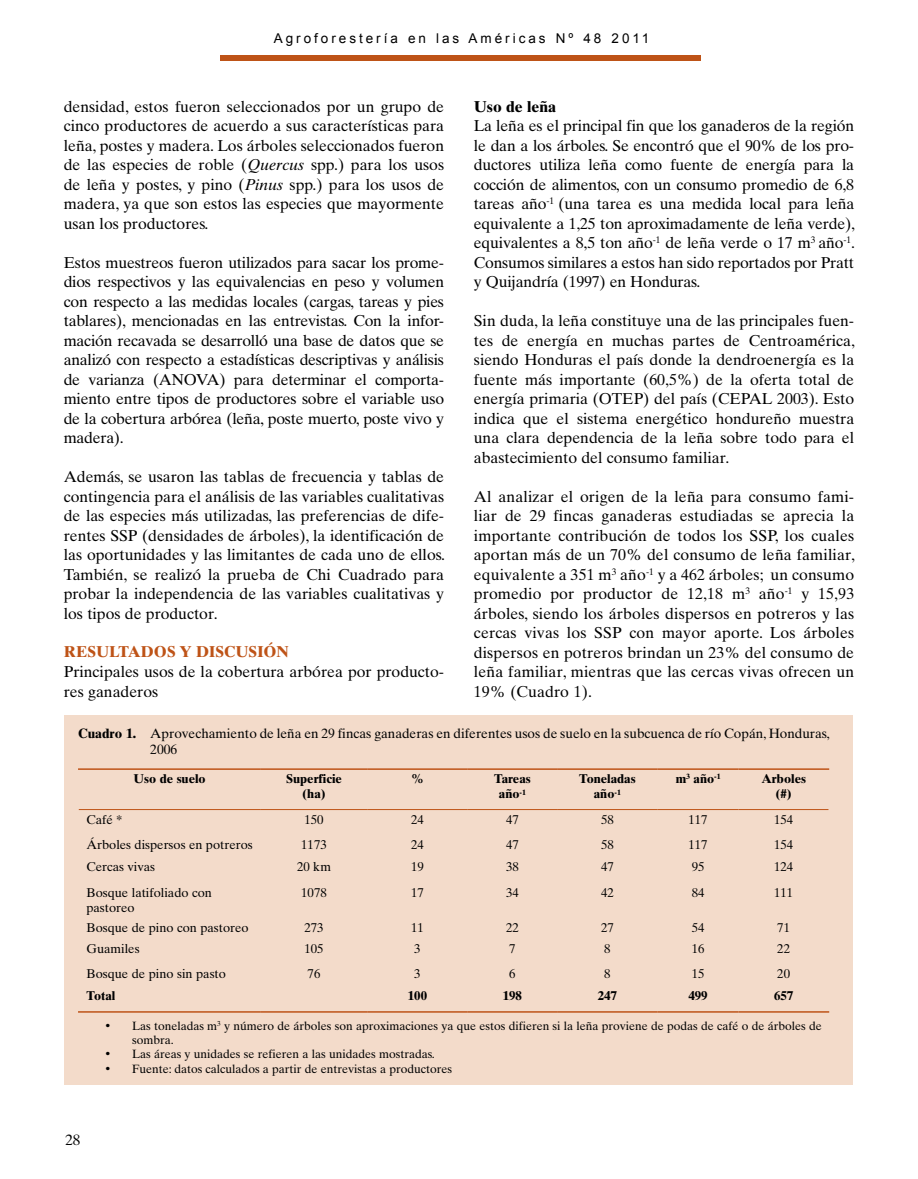
<style>
.page{position:relative;width:918px;height:1179px;background:#fff}
.page>*{position:absolute;margin:0;border:0;box-sizing:border-box;transform-origin:0 0}
.t1{font:15.75px/19.5px "Times Ten";color:#000;text-align:justify}
.t2{font:700 15.75px "Times Ten";color:#be5317}
.t3{font:700 15.75px "Times Ten";color:#000}
.t4{font:15px "Times Ten";color:#000}
.t5{font:13.5px/16.2px "Times Ten";color:#000}
.t6{font:13.5px "Arial";letter-spacing:.22em;color:#000}
.t7{font:12.75px/15.3px "Times Ten";color:#000}
.t8{font:700 12.75px/15.3px "Times Ten";color:#000;text-align:center}
.t9{font:12px/14.4px "Times Ten";color:#000}
.s1{font-style:italic}
.s2{font-weight:700}
</style>
<div class="page">
<div style="left:220px;top:55px;width:480px;height:5px;background:#be5317"></div>
<div style="left:65px;top:715px;width:788px;height:370px;background:#f3dbca"></div>
<hr style="left:78px;top:768px;width:183px;height:2px;background:#be5317">
<hr style="left:261px;top:768px;width:106px;height:2px;background:#be5317">
<hr style="left:367px;top:768px;width:101px;height:2px;background:#be5317">
<hr style="left:468px;top:768px;width:89px;height:2px;background:#be5317">
<hr style="left:557px;top:768px;width:101px;height:2px;background:#be5317">
<hr style="left:658px;top:768px;width:81px;height:2px;background:#be5317">
<hr style="left:739px;top:768px;width:90px;height:2px;background:#be5317">
<hr style="left:79px;top:809px;width:182px;height:1px;background:#be5317">
<hr style="left:261px;top:809px;width:106px;height:1px;background:#be5317">
<hr style="left:367px;top:809px;width:101px;height:1px;background:#be5317">
<hr style="left:468px;top:809px;width:89px;height:1px;background:#be5317">
<hr style="left:557px;top:809px;width:101px;height:1px;background:#be5317">
<hr style="left:658px;top:809px;width:81px;height:1px;background:#be5317">
<hr style="left:739px;top:809px;width:89px;height:1px;background:#be5317">
<hr style="left:78px;top:1011px;width:183px;height:2px;background:#be5317">
<hr style="left:261px;top:1011px;width:106px;height:2px;background:#be5317">
<hr style="left:367px;top:1011px;width:101px;height:2px;background:#be5317">
<hr style="left:468px;top:1011px;width:89px;height:2px;background:#be5317">
<hr style="left:557px;top:1011px;width:101px;height:2px;background:#be5317">
<hr style="left:658px;top:1011px;width:81px;height:2px;background:#be5317">
<hr style="left:739px;top:1011px;width:90px;height:2px;background:#be5317">
<p class="t6" style="left:274px;top:31px;width:377px">Agroforestería en las Américas Nº 48 2011</p>
<p class="t1" style="left:64px;top:96px;width:382px">densidad, estos fueron seleccionados por un grupo de cinco productores de acuerdo a sus características para leña, postes y madera. Los árboles seleccionados fueron de las especies de roble (<span class="s1">Quercus</span> spp.) para los usos de leña y postes, y pino (<span class="s1">Pinus</span> spp.) para los usos de madera, ya que son estos las especies que mayormente usan los productores.</p>
<p class="t1" style="left:64px;top:252px;width:382px">Estos muestreos fueron utilizados para sacar los prome&shy;dios respectivos y las equivalencias en peso y volumen con respecto a las medidas locales (cargas, tareas y pies tablares), mencionadas en las entrevistas. Con la infor&shy;mación recavada se desarrolló una base de datos que se analizó con respecto a estadísticas descriptivas y análisis de varianza (ANOVA) para determinar el comporta&shy;miento entre tipos de productores sobre el variable uso de la cobertura arbórea (leña, poste muerto, poste vivo y madera).</p>
<p class="t1" style="left:64px;top:467px;width:383px">Además, se usaron las tablas de frecuencia y tablas de contingencia para el análisis de las variables cualitativas de las especies más utilizadas, las preferencias de dife&shy;rentes SSP (densidades de árboles), la identificación de las oportunidades y las limitantes de cada uno de ellos.<br>También, se realizó la prueba de Chi Cuadrado para probar la independencia de las variables cualitativas y los tipos de productor.</p>
<p class="t2" style="left:64px;top:642px;width:227px">RESULTADOS Y DISCUSIÓN</p>
<p class="t1" style="left:64px;top:662px;width:382px">Principales usos de la cobertura arbórea por producto&shy;res ganaderos</p>
<p class="t3" style="left:474px;top:97px;width:84px">Uso de leña</p>
<p class="t1" style="left:474px;top:116px;width:383px">La leña es el principal fin que los ganaderos de la región le dan a los árboles. Se encontró que el 90% de los pro&shy;ductores utiliza leña como fuente de energía para la cocción de alimentos, con un consumo promedio de 6,8 tareas año<sup>-1</sup> (una tarea es una medida local para leña equivalente a 1,25 ton aproximadamente de leña verde), equivalentes a 8,5 ton año<sup>-1</sup> de leña verde o 17 m<sup>3</sup> año<sup>-1</sup>.<br>Consumos similares a estos han sido reportados por Pratt y Quijandría (1997) en Honduras.</p>
<p class="t1" style="left:474px;top:311px;width:383px">Sin duda, la leña constituye una de las principales fuen&shy;tes de energía en muchas partes de Centroamérica, siendo Honduras el país donde la dendroenergía es la fuente más importante (60,5%) de la oferta total de energía primaria (OTEP) del país (CEPAL 2003). Esto indica que el sistema energético hondureño muestra una clara dependencia de la leña sobre todo para el abastecimiento del consumo familiar.</p>
<p class="t1" style="left:474px;top:486px;width:383px">Al analizar el origen de la leña para consumo fami&shy;liar de 29 fincas ganaderas estudiadas se aprecia la importante contribución de todos los SSP, los cuales aportan más de un 70% del consumo de leña familiar, equivalente a 351 m<sup>3</sup> año<sup>-1</sup> y a 462 árboles; un consumo promedio por productor de 12,18 m<sup>3</sup> año<sup>-1</sup> y 15,93 árboles, siendo los árboles dispersos en potreros y las cercas vivas los SSP con mayor aporte. Los árboles dispersos en potreros brindan un 23% del consumo de leña familiar, mientras que las cercas vivas ofrecen un 19% (Cuadro 1).</p>
<p class="t5" style="left:150px;top:725px;width:681px;text-indent:-72px"><span class="s2">Cuadro 1.</span> Aprovechamiento de leña en 29 fincas ganaderas en diferentes usos de suelo en la subcuenca de río Copán, Honduras,<br>2006</p>
<p class="t8" style="left:134px;top:771px;width:74px">Uso de suelo</p>
<p class="t8" style="left:286px;top:771px;width:57px">Superficie (ha)</p>
<p class="t8" style="left:411px;top:771px;width:14px">%</p>
<p class="t8" style="left:494px;top:771px;width:38px">Tareas año<sup>-1</sup></p>
<p class="t8" style="left:579px;top:771px;width:58px">Toneladas año<sup>-1</sup></p>
<p class="t8" style="left:676px;top:771px;width:46px">m<sup>3</sup> año<sup>-1</sup></p>
<p class="t8" style="left:761px;top:771px;width:46px">Arboles (#)</p>
<p class="t7" style="left:87px;top:811px;width:38px">Café *</p>
<p class="t7" style="left:304px;top:811px;width:21px">150</p>
<p class="t7" style="left:411px;top:811px;width:14px">24</p>
<p class="t7" style="left:506px;top:811px;width:14px">47</p>
<p class="t7" style="left:601px;top:811px;width:14px">58</p>
<p class="t7" style="left:689px;top:811px;width:21px">117</p>
<p class="t7" style="left:774px;top:811px;width:21px">154</p>
<p class="t7" style="left:87px;top:837px;width:168px">Árboles dispersos en potreros</p>
<p class="t7" style="left:301px;top:837px;width:27px">1173</p>
<p class="t7" style="left:411px;top:837px;width:14px">24</p>
<p class="t7" style="left:506px;top:837px;width:14px">47</p>
<p class="t7" style="left:601px;top:837px;width:14px">58</p>
<p class="t7" style="left:689px;top:837px;width:21px">117</p>
<p class="t7" style="left:774px;top:837px;width:21px">154</p>
<p class="t7" style="left:87px;top:859px;width:70px">Cercas vivas</p>
<p class="t7" style="left:297px;top:859px;width:35px">20 km</p>
<p class="t7" style="left:411px;top:859px;width:14px">19</p>
<p class="t7" style="left:506px;top:859px;width:14px">38</p>
<p class="t7" style="left:601px;top:859px;width:14px">47</p>
<p class="t7" style="left:692px;top:859px;width:14px">95</p>
<p class="t7" style="left:774px;top:859px;width:21px">124</p>
<p class="t7" style="left:87px;top:884px;width:127px">Bosque latifoliado con pastoreo</p>
<p class="t7" style="left:301px;top:884px;width:27px">1078</p>
<p class="t7" style="left:411px;top:884px;width:14px">17</p>
<p class="t7" style="left:506px;top:884px;width:14px">34</p>
<p class="t7" style="left:601px;top:884px;width:14px">42</p>
<p class="t7" style="left:692px;top:884px;width:14px">84</p>
<p class="t7" style="left:774px;top:884px;width:21px">111</p>
<p class="t7" style="left:87px;top:919px;width:164px">Bosque de pino con pastoreo</p>
<p class="t7" style="left:304px;top:919px;width:21px">273</p>
<p class="t7" style="left:411px;top:919px;width:14px">11</p>
<p class="t7" style="left:506px;top:919px;width:14px">22</p>
<p class="t7" style="left:601px;top:919px;width:14px">27</p>
<p class="t7" style="left:692px;top:919px;width:14px">54</p>
<p class="t7" style="left:777px;top:919px;width:14px">71</p>
<p class="t7" style="left:87px;top:941px;width:55px">Guamiles</p>
<p class="t7" style="left:304px;top:941px;width:21px">105</p>
<p class="t7" style="left:414px;top:941px;width:8px">3</p>
<p class="t7" style="left:509px;top:941px;width:8px">7</p>
<p class="t7" style="left:604px;top:941px;width:8px">8</p>
<p class="t7" style="left:692px;top:941px;width:14px">16</p>
<p class="t7" style="left:777px;top:941px;width:14px">22</p>
<p class="t7" style="left:87px;top:966px;width:141px">Bosque de pino sin pasto</p>
<p class="t7" style="left:308px;top:966px;width:14px">76</p>
<p class="t7" style="left:414px;top:966px;width:8px">3</p>
<p class="t7" style="left:509px;top:966px;width:8px">6</p>
<p class="t7" style="left:604px;top:966px;width:8px">8</p>
<p class="t7" style="left:692px;top:966px;width:14px">15</p>
<p class="t7" style="left:777px;top:966px;width:14px">20</p>
<p class="t8" style="left:87px;top:988px;width:30px">Total</p>
<p class="t8" style="left:408px;top:988px;width:21px">100</p>
<p class="t8" style="left:503px;top:988px;width:21px">198</p>
<p class="t8" style="left:598px;top:988px;width:21px">247</p>
<p class="t8" style="left:689px;top:988px;width:21px">499</p>
<p class="t8" style="left:774px;top:988px;width:21px">657</p>
<p class="t9" style="left:132px;top:1018px;width:691px">Las toneladas m<sup>3</sup> y número de árboles son aproximaciones ya que estos difieren si la leña proviene de podas de café o de árboles de sombra.<br>Las áreas y unidades se refieren a las unidades mostradas.<br>Fuente: datos calculados a partir de entrevistas a productores</p>
<p class="t4" style="left:65px;top:1131px;width:16px">28</p>
</div>
